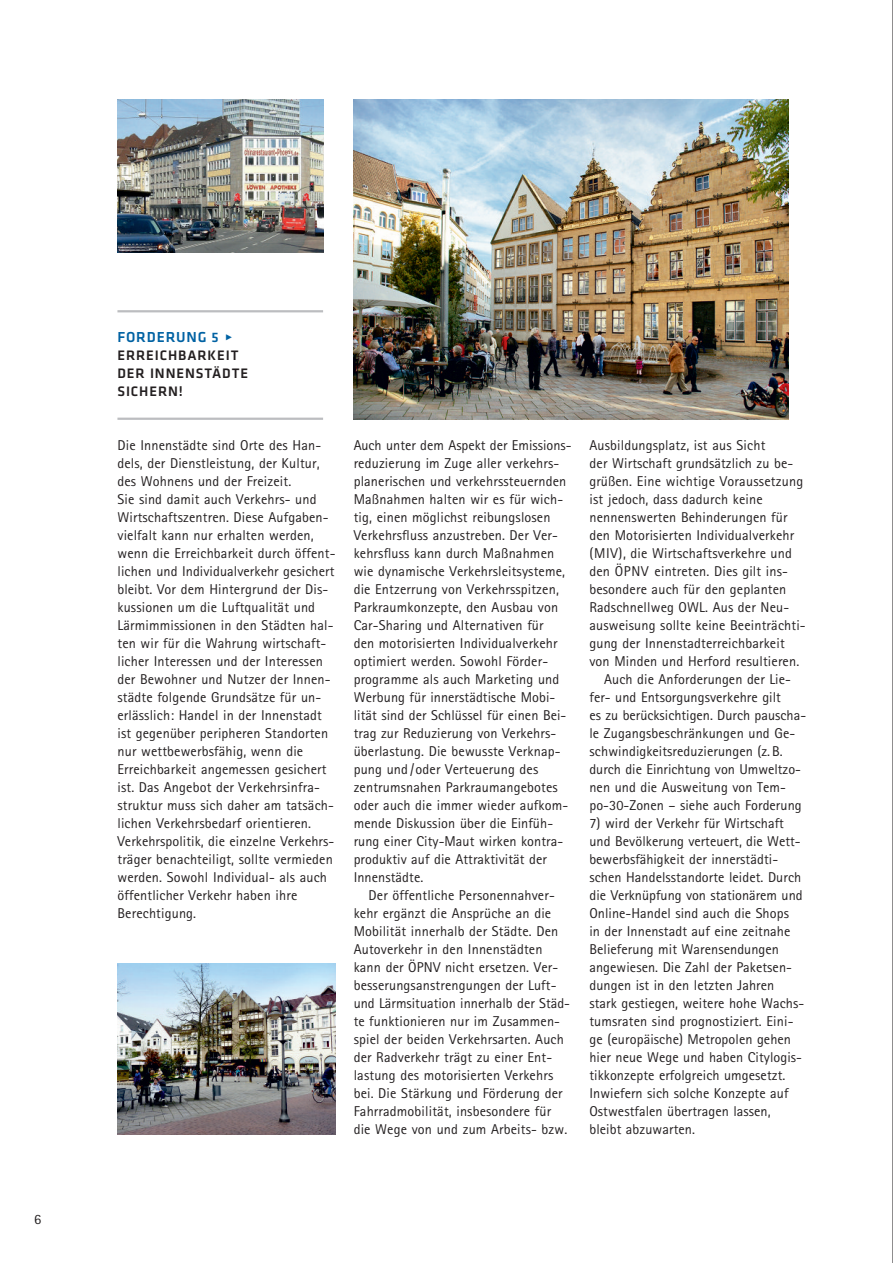
<style>
.page{position:relative;width:893px;height:1263px;background:#fff}
.page>*{position:absolute;margin:0;border:0;box-sizing:border-box;transform-origin:0 0}
.t1{font:500 15px "Klavika";letter-spacing:.055em;color:#0062a3}
.t2{font:14.25px/18px "Rotis Sans Serif Std";letter-spacing:.01em;color:#231f20}
.t3{font:500 14.25px/18px "Klavika";letter-spacing:.06em;color:#231f20}
.s1{font-size:14.25px}
.s2{font-family:"Scala";font-weight:400;font-size:12px}
</style>
<div class="page">
<hr style="left:892px;top:0;width:1px;height:1263px;background:#231f20">
<hr style="left:117px;top:310px;width:206px;height:2px;background:#bcbdc0">
<hr style="left:117px;top:418px;width:206px;height:2px;background:#bcbdc0">
<img style="left:118px;top:100px;width:206px;height:152px">
<img style="left:118px;top:963px;width:218px;height:171px">
<img style="left:354px;top:99px;width:434px;height:320px">
<p class="t2" style="left:34px;top:1212px;width:9px">6</p>
<p class="t1" style="left:117px;top:332px;width:117px">FORDERUNG <span class="s1">5</span> <span class="s2">Ω</span></p>
<p class="t3" style="left:117px;top:348px;width:132px">ERREICHBARKEIT<br>DER INNENSTÄDTE<br>SICHERN!</p>
<p class="t2" style="left:117px;top:438px;width:220px">Die Innenstädte sind Orte des Han&shy;dels, der Dienstleistung, der Kultur, des Wohnens und der Freizeit.<br>Sie sind damit auch Verkehrs- und Wirtschaftszentren. Diese Aufgaben&shy;vielfalt kann nur erhalten werden, wenn die Erreichbarkeit durch öffent&shy;lichen und Individualverkehr gesichert bleibt. Vor dem Hintergrund der Dis&shy;kussionen um die Luftqualität und Lärmimmissionen in den Städten hal&shy;ten wir für die Wahrung wirtschaft&shy;licher Interessen und der Interessen der Bewohner und Nutzer der Innen&shy;städte folgende Grundsätze für un&shy;erlässlich: Handel in der Innenstadt ist gegenüber peripheren Standorten nur wettbewerbsfähig, wenn die Erreichbarkeit angemessen gesichert ist. Das Angebot der Verkehrsinfra&shy;struktur muss sich daher am tatsäch&shy;lichen Verkehrsbedarf orientieren.<br>Verkehrspolitik, die einzelne Verkehrs&shy;träger benachteiligt, sollte vermieden werden. Sowohl Individual- als auch öffentlicher Verkehr haben ihre Berechtigung.</p>
<p class="t2" style="left:354px;top:438px;width:220px">Auch unter dem Aspekt der Emissions&shy;reduzierung im Zuge aller verkehrs&shy;planerischen und verkehrssteuernden Maßnahmen halten wir es für wich&shy;tig, einen möglichst reibungslosen Verkehrsfluss anzustreben. Der Ver&shy;kehrsfluss kann durch Maßnahmen wie dynamische Verkehrsleitsysteme, die Entzerrung von Verkehrsspitzen, Parkraumkonzepte, den Ausbau von Car-Sharing und Alternativen für<br>den motorisierten Individualverkehr optimiert werden. Sowohl Förder&shy;programme als auch Marketing und Werbung für innerstädtische Mobi&shy;lität sind der Schlüssel für einen Bei&shy;trag zur Reduzierung von Verkehrs&shy;überlastung. Die bewusste Verknap&shy;pung und /oder Verteuerung des zentrumsnahen Parkraumangebotes oder auch die immer wieder aufkom&shy;mende Diskussion über die Einfüh&shy;rung einer City-Maut wirken kontra&shy;produktiv auf die Attraktivität der Innenstädte.</p>
<p class="t2" style="left:354px;top:888px;width:218px;text-indent:15px">Der öffentliche Personennahver&shy;kehr ergänzt die Ansprüche an die Mobilität innerhalb der Städte. Den Autoverkehr in den Innenstädten kann der ÖPNV nicht ersetzen. Ver&shy;besserungsanstrengungen der Luft&shy;und Lärmsituation innerhalb der Städ&shy;te funktionieren nur im Zusammen&shy;spiel der beiden Verkehrsarten. Auch der Radverkehr trägt zu einer Ent&shy;lastung des motorisierten Verkehrs bei. Die Stärkung und Förderung der Fahrradmobilität, insbesondere für die Wege von und zum Arbeits- bzw.</p>
<p class="t2" style="left:589px;top:438px;width:178px">Ausbildungsplatz, ist aus Sicht</p>
<p class="t2" style="left:589px;top:456px;width:205px">der Wirtschaft grundsätzlich zu be-</p>
<p class="t2" style="left:589px;top:474px;width:215px">grüßen. Eine wichtige Voraussetzung</p>
<p class="t2" style="left:589px;top:492px;width:175px">ist jedoch, dass dadurch keine</p>
<p class="t2" style="left:589px;top:510px;width:200px">nennenswerten Behinderungen für</p>
<p class="t2" style="left:589px;top:528px;width:206px">den Motorisierten Individualverkehr</p>
<p class="t2" style="left:589px;top:546px;width:204px">(MIV), die Wirtschaftsverkehre und</p>
<p class="t2" style="left:589px;top:564px;width:200px">den ÖPNV eintreten. Dies gilt ins-</p>
<p class="t2" style="left:589px;top:582px;width:198px">besondere auch für den geplanten</p>
<p class="t2" style="left:589px;top:600px;width:201px">Radschnellweg OWL. Aus der Neu-</p>
<p class="t2" style="left:589px;top:618px;width:218px">ausweisung sollte keine Beeinträchti-</p>
<p class="t2" style="left:589px;top:636px;width:197px">gung der Innenstadterreichbarkeit</p>
<p class="t2" style="left:589px;top:654px;width:211px">von Minden und Herford resultieren.</p>
<p class="t2" style="left:604px;top:672px;width:188px">Auch die Anforderungen der Lie-</p>
<p class="t2" style="left:589px;top:690px;width:193px">fer- und Entsorgungsverkehre gilt</p>
<p class="t2" style="left:589px;top:708px;width:218px">es zu berücksichtigen. Durch pauscha-</p>
<p class="t2" style="left:589px;top:726px;width:207px">le Zugangsbeschränkungen und Ge-</p>
<p class="t2" style="left:589px;top:744px;width:195px">schwindigkeitsreduzierungen (z.B.</p>
<p class="t2" style="left:589px;top:762px;width:213px">durch die Einrichtung von Umweltzo-</p>
<p class="t2" style="left:589px;top:780px;width:198px">nen und die Ausweitung von Tem-</p>
<p class="t2" style="left:589px;top:798px;width:214px">po-30-Zonen – siehe auch Forderung</p>
<p class="t2" style="left:589px;top:816px;width:216px">7) wird der Verkehr für Wirtschaft und Bevölkerung verteuert, die Wett&shy;bewerbsfähigkeit der innerstädti&shy;schen Handelsstandorte leidet. Durch die Verknüpfung von stationärem und Online-Handel sind auch die Shops<br>in der Innenstadt auf eine zeitnahe Belieferung mit Warensendungen angewiesen. Die Zahl der Paketsen&shy;dungen ist in den letzten Jahren stark gestiegen, weitere hohe Wachs&shy;tumsraten sind prognostiziert. Eini&shy;ge (europäische) Metropolen gehen hier neue Wege und haben Citylogis&shy;tikkonzepte erfolgreich umgesetzt.<br>Inwiefern sich solche Konzepte auf Ostwestfalen übertragen lassen, bleibt abzuwarten.</p>
</div>
